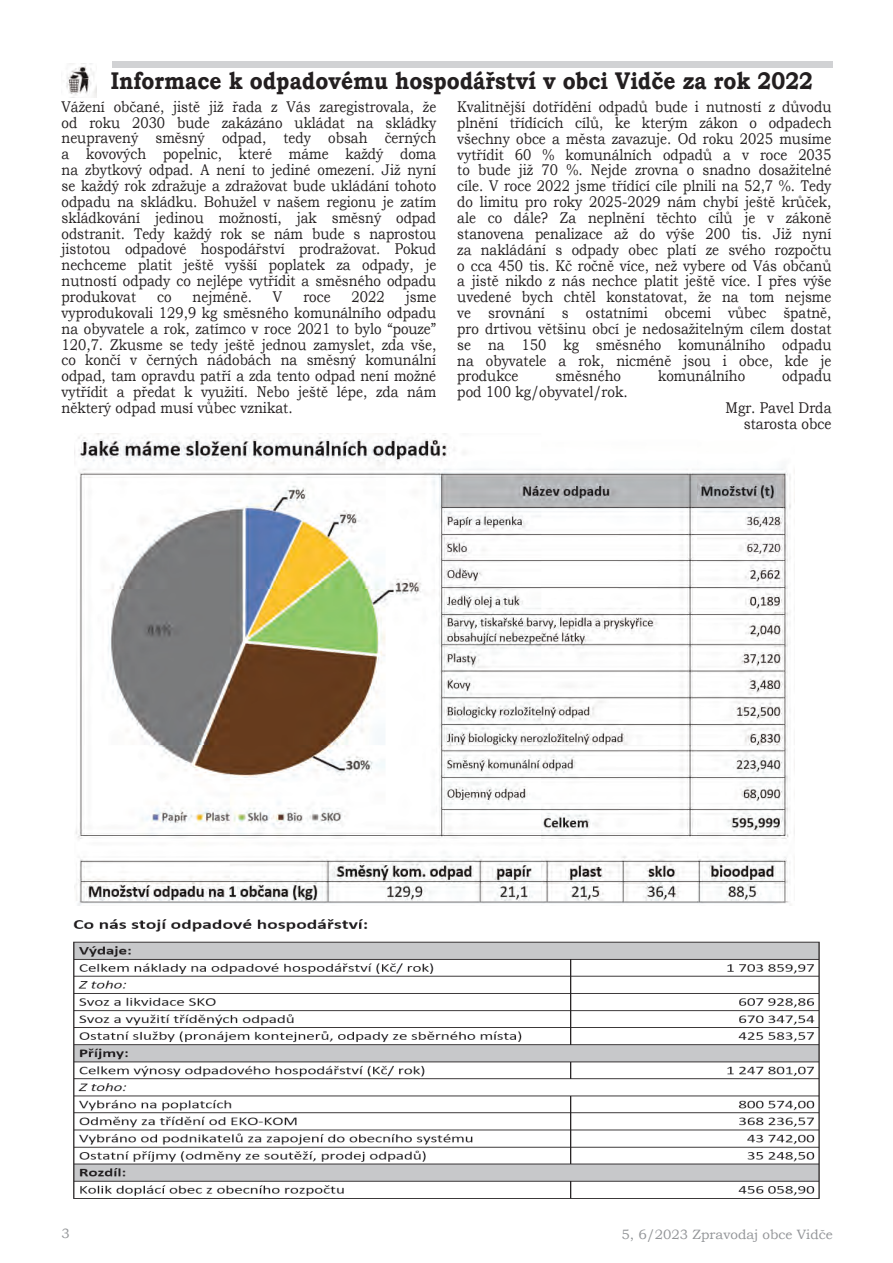
<style>
.page{position:relative;width:893px;height:1263px;background:#fff}
.page>*{position:absolute;margin:0;border:0;box-sizing:border-box;transform-origin:0 0}
.t1{font:700 24.15px "Bookman Old Style";color:#231f20;scale:.87 1}
.t2{font:15.45px/15.9px "Bookman Old Style";color:#231f20;text-align:justify;scale:.86 1}
.t3{font:15.45px/15.9px "Bookman Old Style";color:#231f20;text-align:right;scale:.87 1}
.t4{font:13.5px "Bookman Old Style";color:#939598}
</style>
<div class="page">
<div style="left:112px;top:62px;width:721px;height:6px;background:#d1d2d4"></div>
<img style="left:74px;top:434px;width:721px;height:471px">
<img style="left:73px;top:919px;width:747px;height:280px">
<img style="left:66px;top:63px;width:31px;height:35px">
<h1 class="t1" style="left:111px;top:64px;width:809px">Informace k odpadovému hospodářství v obci Vidče za rok 2022</h1>
<p class="t2" style="left:62px;top:99px;width:437px">Vážení občané, jistě již řada z Vás zaregistrovala, že od roku 2030 bude zakázáno ukládat na skládky neupravený směsný odpad, tedy obsah černých a kovových popelnic, které máme každý doma na zbytkový odpad. A není to jediné omezení. Již nyní se každý rok zdražuje a zdražovat bude ukládání tohoto odpadu na skládku. Bohužel v našem regionu je zatím skládkování jedinou možností, jak směsný odpad odstranit. Tedy každý rok se nám bude s naprostou jistotou odpadové hospodářství prodražovat. Pokud nechceme platit ještě vyšší poplatek za odpady, je nutností odpady co nejlépe vytřídit a směsného odpadu produkovat</p>
<p class="t2" style="left:457px;top:99px;width:437px">Kvalitnější dotřídění odpadů bude i nutností z důvodu plnění třídících cílů, ke kterým zákon o odpadech všechny obce a města zavazuje. Od roku 2025 musíme vytřídit 60 % komunálních odpadů a v roce 2035 to bude již 70 %. Nejde zrovna o snadno dosažitelné cíle. V roce 2022 jsme třídící cíle plnili na 52,7 %. Tedy do limitu pro roky 2025-2029 nám chybí ještě krůček, ale co dále? Za neplnění těchto cílů je v zákoně stanovena penalizace až do výše 200 tis. Již nyní za nakládání s odpady obec platí ze svého rozpočtu o cca 450 tis. Kč ročně více, než vybere od Vás občanů a jistě nikdo z nás nechce platit ještě více. I přes výše uvedené bych chtěl konstatovat, že na tom nejsme ve srovnání s ostatními obcemi vůbec špatně, pro drtivou většinu obcí je nedosažitelným cílem dostat se na 150 kg směsného komunálního odpadu na obyvatele a rok, nicméně jsou i obce, kde je produkce</p>
<p class="t2" style="left:62px;top:289px;width:437px;text-indent:344px">jsme vyprodukovali 129,9 kg směsného komunálního odpadu na obyvatele a rok, zatímco v roce 2021 to bylo “pouze” 120,7. Zkusme se tedy ještě jednou zamyslet, zda vše, co končí v černých nádobách na směsný komunální odpad, tam opravdu patří a zda tento odpad není možné vytřídit a předat k využití. Nebo ještě lépe, zda nám některý odpad musí vůbec vznikat.</p>
<p class="t2" style="left:157px;top:289px;width:18px">co</p>
<p class="t2" style="left:193px;top:289px;width:71px">nejméně.</p>
<p class="t2" style="left:273px;top:289px;width:12px">V</p>
<p class="t2" style="left:303px;top:289px;width:33px">roce</p>
<p class="t2" style="left:352px;top:289px;width:40px">2022</p>
<p class="t2" style="left:556px;top:368px;width:78px">směsného</p>
<p class="t2" style="left:658px;top:368px;width:103px">komunálního</p>
<p class="t2" style="left:782px;top:368px;width:59px">odpadu</p>
<p class="t3" style="left:457px;top:384px;width:197px">pod 100 kg/obyvatel/rok.</p>
<p class="t3" style="left:726px;top:400px;width:123px">Mgr. Pavel Drda starosta obce</p>
<p class="t4" style="left:61px;top:1224px;width:10px">3</p>
<p class="t4" style="left:621px;top:1225px;width:213px">5, 6/2023 Zpravodaj obce Vidče</p>
</div>
